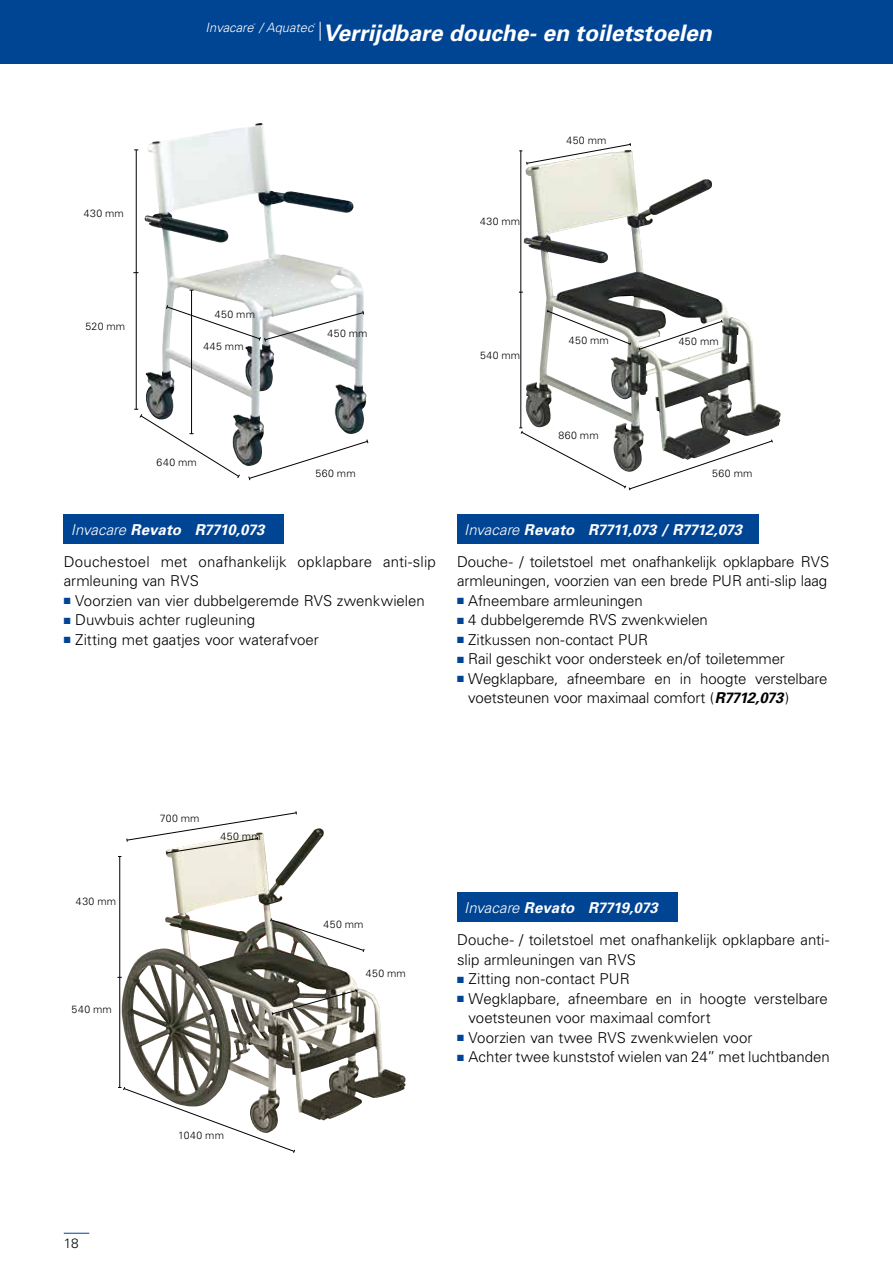
<style>
.page{position:relative;width:893px;height:1263px;background:#fff}
.page>*{position:absolute;margin:0;border:0;box-sizing:border-box;transform-origin:0 0}
.t1{font:italic 700 22.8px "Univers";color:#fff}
.t2{font:300 15px/19.5px "Univers";letter-spacing:-.005em;color:#000}
.t3{font:italic 700 15px "Univers";letter-spacing:-.015em;color:#fff}
.t4{font:300 13.5px "Univers";color:#000}
.t5{font:italic 300 12.9px "Univers";color:#fff}
.t6{font:300 10.5px "Univers";letter-spacing:.04em;color:#000}
.t7{font:italic 300 2.25px "Univers";color:#fff}
.s1{font-weight:300}
.s2{color:#004494}
.s3{font-weight:700;font-style:italic}
</style>
<div class="page">
<div style="left:457px;top:514px;width:302px;height:29px;background:#004494"></div>
<div style="left:457px;top:892px;width:220px;height:30px;background:#004494"></div>
<div style="left:64px;top:514px;width:220px;height:29px;background:#004494"></div>
<div style="left:0;top:0;width:893px;height:64px;background:#004494"></div>
<hr style="left:892px;top:892px;width:1px;height:30px;background:#004494">
<svg style="left:320px;top:22px;width:1px;height:19px"></svg>
<img style="left:144px;top:123px;width:130px;height:343px">
<svg style="left:165px;top:304px;width:200px;height:38px"></svg>
<hr style="left:136px;top:150px;width:1px;height:259px;background:#000">
<svg style="left:248px;top:439px;width:121px;height:42px"></svg>
<hr style="left:191px;top:290px;width:1px;height:144px;background:#000">
<svg style="left:134px;top:409px;width:107px;height:69px"></svg>
<svg style="left:64px;top:1233px;width:25px;height:1px"></svg>
<img style="left:523px;top:150px;width:257px;height:278px">
<svg style="left:638px;top:319px;width:85px;height:32px"></svg>
<svg style="left:546px;top:309px;width:85px;height:37px"></svg>
<hr style="left:520px;top:151px;width:1px;height:277px;background:#000">
<svg style="left:519px;top:143px;width:112px;height:22px"></svg>
<svg style="left:519px;top:427px;width:254px;height:64px"></svg>
<img style="left:121px;top:828px;width:285px;height:293px">
<svg style="left:271px;top:988px;width:86px;height:28px"></svg>
<svg style="left:270px;top:917px;width:95px;height:36px"></svg>
<hr style="left:119px;top:856px;width:1px;height:231px;background:#000">
<svg style="left:118px;top:811px;width:179px;height:46px"></svg>
<svg style="left:118px;top:1086px;width:177px;height:67px"></svg>
<p class="t5" style="left:206px;top:19px;width:109px">Invacare / Aquatec</p>
<p class="t7" style="left:254px;top:23px;width:3px">®</p>
<p class="t7" style="left:313px;top:23px;width:3px">®</p>
<h1 class="t1" style="left:323px;top:19px;width:390px">Verrijdbare douche- en toiletstoelen</h1>
<p class="t6" style="left:84px;top:207px;width:42px">430 mm</p>
<p class="t6" style="left:86px;top:320px;width:41px">520 mm</p>
<p class="t6" style="left:215px;top:308px;width:42px">450 mm</p>
<p class="t6" style="left:203px;top:340px;width:42px">445 mm</p>
<p class="t6" style="left:157px;top:456px;width:42px">640 mm</p>
<p class="t6" style="left:327px;top:327px;width:42px">450 mm</p>
<p class="t6" style="left:316px;top:467px;width:42px">560 mm</p>
<p class="t6" style="left:480px;top:214px;width:42px">430 mm</p>
<p class="t6" style="left:566px;top:134px;width:42px">450 mm</p>
<p class="t6" style="left:480px;top:349px;width:42px">540 mm</p>
<p class="t6" style="left:569px;top:334px;width:42px">450 mm</p>
<p class="t6" style="left:558px;top:429px;width:42px">860 mm</p>
<p class="t6" style="left:679px;top:335px;width:42px">450 mm</p>
<p class="t6" style="left:712px;top:467px;width:42px">560 mm</p>
<p class="t3" style="left:71px;top:520px;width:195px"><span class="s1">Invacare</span> Revato R7710,073</p>
<p class="t2" style="left:64px;top:552px;width:374px">Douchestoel met onafhankelijk opklapbare anti-slip armleuning van RVS</p>
<p class="t2" style="left:64px;top:591px;width:363px"><span class="s2">■</span> Voorzien van vier dubbelgeremde RVS zwenkwielen</p>
<p class="t2" style="left:64px;top:610px;width:193px"><span class="s2">■</span> Duwbuis achter rugleuning</p>
<p class="t2" style="left:64px;top:630px;width:256px"><span class="s2">■</span> Zitting met gaatjes voor waterafvoer</p>
<p class="t3" style="left:464px;top:520px;width:279px"><span class="s1">Invacare</span> Revato R7711,073 / R7712,073</p>
<p class="t2" style="left:457px;top:552px;width:374px">Douche- / toiletstoel met onafhankelijk opklapbare RVS armleuningen, voorzien van een brede PUR anti-slip laag</p>
<p class="t2" style="left:457px;top:591px;width:187px"><span class="s2">■</span> Afneembare armleuningen</p>
<p class="t2" style="left:457px;top:610px;width:252px"><span class="s2">■</span> 4 dubbelgeremde RVS zwenkwielen</p>
<p class="t2" style="left:457px;top:630px;width:192px"><span class="s2">■</span> Zitkussen non-contact PUR</p>
<p class="t2" style="left:457px;top:649px;width:329px"><span class="s2">■</span> Rail geschikt voor ondersteek en/of toiletemmer</p>
<p class="t2" style="left:468px;top:669px;width:361px;text-indent:-11px"><span class="s2">■</span> Wegklapbare, afneembare en in hoogte verstelbare voetsteunen voor maximaal comfort (<span class="s3">R7712,073</span>)</p>
<p class="t6" style="left:76px;top:895px;width:42px">430 mm</p>
<p class="t6" style="left:72px;top:1003px;width:42px">540 mm</p>
<p class="t6" style="left:160px;top:812px;width:41px">700 mm</p>
<p class="t6" style="left:221px;top:829px;width:42px">450 mm</p>
<p class="t4" style="left:64px;top:1235px;width:17px">18</p>
<p class="t6" style="left:178px;top:1129px;width:47px">1040 mm</p>
<p class="t6" style="left:323px;top:918px;width:42px">450 mm</p>
<p class="t6" style="left:366px;top:967px;width:42px">450 mm</p>
<p class="t3" style="left:464px;top:899px;width:195px"><span class="s1">Invacare</span> Revato R7719,073</p>
<p class="t2" style="left:457px;top:930px;width:374px">Douche- / toiletstoel met onafhankelijk opklapbare anti&shy;slip armleuningen van RVS</p>
<p class="t2" style="left:457px;top:969px;width:174px"><span class="s2">■</span> Zitting non-contact PUR</p>
<p class="t2" style="left:469px;top:989px;width:361px;text-indent:-11px"><span class="s2">■</span> Wegklapbare, afneembare en in hoogte verstelbare voetsteunen voor maximaal comfort</p>
<p class="t2" style="left:457px;top:1028px;width:297px"><span class="s2">■</span> Voorzien van twee RVS zwenkwielen voor</p>
<p class="t2" style="left:457px;top:1047px;width:374px"><span class="s2">■</span> Achter twee kunststof wielen van 24” met luchtbanden</p>
</div>
